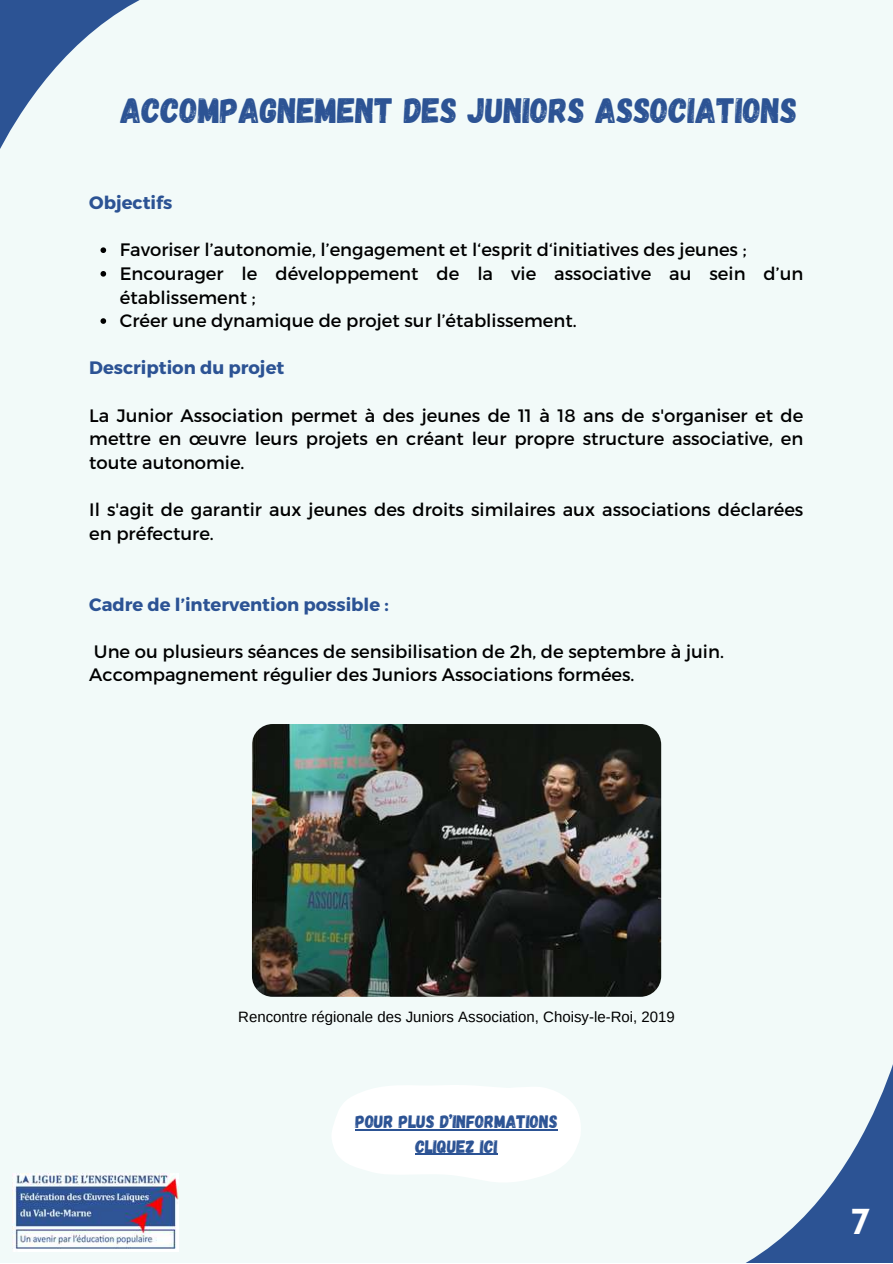
<style>
.page{position:relative;width:893px;height:1264px;background:#fff}
.page>*{position:absolute;margin:0;border:0;box-sizing:border-box;transform-origin:0 0}
.t1{font:35.25px "Gagalin";color:#2c5394}
.t2{font:900 35.25px "Lovelo";color:#fff}
.t3{font:18px/23.5px "Montserrat";color:#000}
.t4{font:700 18px "Montserrat";color:#2c5394}
.t5{font:18px/24.8px "Gagalin";color:#2c5394;text-align:center}
.t6{font:15px "Arimo";color:#000}
</style>
<div class="page">
<div style="left:0;top:0;width:892px;height:1262px;background:#f2faf9"></div>
<img style="left:252px;top:724px;width:409px;height:272px;border-radius:21px">
<svg style="left:100px;top:247px;width:6px;height:6px"></svg>
<svg style="left:100px;top:271px;width:6px;height:5px"></svg>
<svg style="left:100px;top:318px;width:6px;height:6px"></svg>
<svg style="left:332px;top:1085px;width:249px;height:97px"></svg>
<hr style="left:355px;top:1129px;width:202px;height:1px;background:#2c5394">
<hr style="left:415px;top:1153px;width:82px;height:1px;background:#2c5394">
<svg style="left:747px;top:1067px;width:145px;height:195px"></svg>
<svg style="left:0;top:0;width:140px;height:149px"></svg>
<img style="left:12px;top:1173px;width:167px;height:78px">
<h1 class="t1" style="left:120px;top:87px;width:678px">ACCOMPAGNEMENT DES JUNIORS ASSOCIATIONS</h1>
<p class="t4" style="left:89px;top:191px;width:85px">Objectifs</p>
<p class="t3" style="left:120px;top:237px;width:685px">Favoriser l’autonomie, l’engagement et l‘esprit d‘initiatives des jeunes ; Encourager le développement de la vie associative au sein d’un établissement ;<br>Créer une dynamique de projet sur l’établissement.</p>
<p class="t4" style="left:89px;top:356px;width:196px">Description du projet</p>
<p class="t3" style="left:89px;top:402px;width:715px;text-align:justify">La Junior Association permet à des jeunes de 11 à 18 ans de s'organiser et de mettre en œuvre leurs projets en créant leur propre structure associative, en toute autonomie.</p>
<p class="t3" style="left:89px;top:497px;width:715px">Il s'agit de garantir aux jeunes des droits similaires aux associations déclarées en préfecture.</p>
<p class="t4" style="left:89px;top:592px;width:301px">Cadre de l’intervention possible :</p>
<p class="t3" style="left:89px;top:638px;width:636px">Une ou plusieurs séances de sensibilisation de 2h, de septembre à juin.<br>Accompagnement régulier des Juniors Associations formées.</p>
<p class="t6" style="left:238px;top:1008px;width:438px">Rencontre régionale des Juniors Association, Choisy-le-Roi, 2019</p>
<p class="t5" style="left:355px;top:1108px;width:204px">POUR PLUS D’INFORMATIONS<br>CLIQUEZ ICI</p>
<h1 class="t2" style="left:851px;top:1207px;width:19px">7</h1>
</div>
